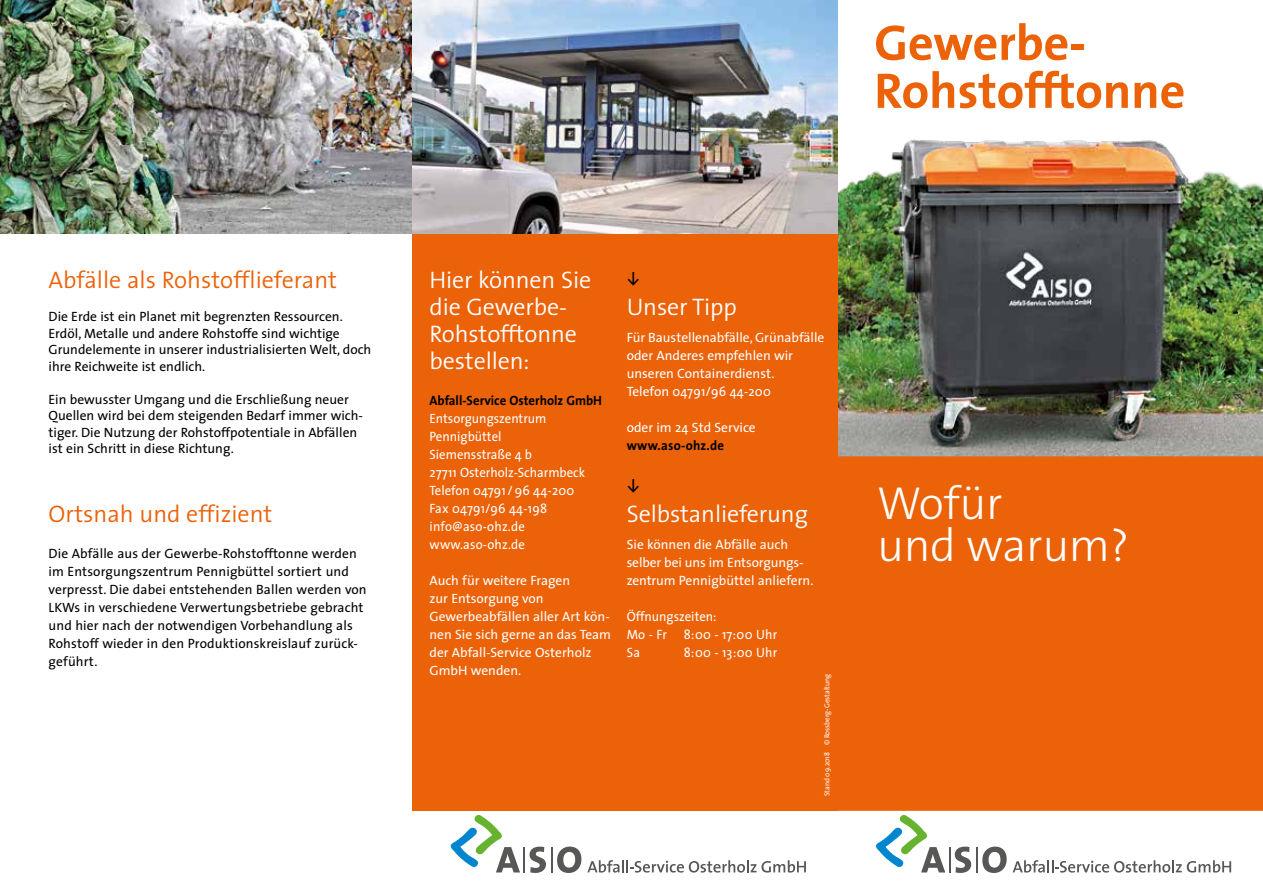
<style>
.page{position:relative;width:1263px;height:893px;background:#fff}
.page>*{position:absolute;margin:0;border:0;box-sizing:border-box;transform-origin:0 0}
.t1{font:700 50.25px/48px "The Sans";letter-spacing:-.005em;color:#eb6209}
.t2{font:300 46.5px/42px "The Sans";letter-spacing:-.005em;color:#fff}
.t3{font:300 24px/27px "The Sans";letter-spacing:-.005em;color:#fff}
.t4{font:300 24px "The Sans";color:#eb6209}
.t5{font:13.5px/16.5px "The Sans";color:#000}
.t6{font:13.5px/18px "The Sans";color:#fff}
.t7{font:13.5px/18px "The Sans";color:#fff;scale:.95 1}
.t8{font:700 13.5px "The Sans";color:#000;scale:.95 1}
.t9{font:700 13.5px "The Sans";letter-spacing:.02em;color:#000;scale:.95 1}
.t10{font:13.5px "The Sans Bold Expert";color:#000;scale:1.05 1}
.t11{font:7.5px "The Sans";color:#fff;scale:.95 1}
</style>
<div class="page">
<img style="left:838px;top:139px;width:425px;height:317px">
<div style="left:412px;top:234px;width:426px;height:577px;background:#eb6209"></div>
<div style="left:838px;top:456px;width:425px;height:355px;background:#eb6209"></div>
<img style="left:0;top:0;width:838px;height:234px">
<svg style="left:587px;top:860px;width:219px;height:13px"></svg>
<svg style="left:529px;top:847px;width:17px;height:26px"></svg>
<svg style="left:557px;top:847px;width:24px;height:26px"></svg>
<svg style="left:451px;top:815px;width:69px;height:57px"></svg>
<hr style="left:551px;top:847px;width:2px;height:25px;background:#575756">
<hr style="left:523px;top:847px;width:2px;height:25px;background:#575756">
<svg style="left:1013px;top:860px;width:218px;height:13px"></svg>
<svg style="left:982px;top:847px;width:25px;height:26px"></svg>
<hr style="left:976px;top:847px;width:2px;height:25px;background:#575756">
<svg style="left:876px;top:815px;width:95px;height:58px"></svg>
<h1 class="t1" style="left:874px;top:18px;width:313px">Gewerbe-<br>Rohstofftonne</h1>
<h3 class="t4" style="left:49px;top:260px;width:290px">Abfälle als Rohstofflieferant</h3>
<p class="t5" style="left:49px;top:308px;width:324px">Die Erde ist ein Planet mit begrenzten Ressourcen.<br>Erdöl, Metalle und andere Rohstoffe sind wichtige Grundelemente in unserer industrialisierten Welt, doch ihre Reichweite ist endlich.</p>
<p class="t5" style="left:49px;top:390px;width:316px">Ein bewusster Umgang und die Erschließung neuer Quellen wird bei dem steigenden Bedarf immer wich&shy;tiger. Die Nutzung der Rohstoffpotentiale in Abfällen ist ein Schritt in diese Richtung.</p>
<h3 class="t4" style="left:49px;top:494px;width:225px">Ortsnah und effizient</h3>
<p class="t5" style="left:49px;top:544px;width:320px;line-height:18px">Die Abfälle aus der Gewerbe-Rohstofftonne werden im Entsorgungszentrum Pennigbüttel sortiert und verpresst. Die dabei entstehenden Ballen werden von LKWs in verschiedene Verwertungsbetriebe gebracht und hier nach der notwendigen Vorbehandlung als Rohstoff wieder in den Produktionskreislauf zurück&shy;geführt.</p>
<h3 class="t3" style="left:429px;top:266px;width:163px">Hier können Sie die Gewerbe-<br>Rohstofftonne bestellen:</h3>
<p class="t8" style="left:429px;top:389px;width:183px">Abfall-Service Osterholz GmbH</p>
<p class="t7" style="left:429px;top:409px;width:165px">Entsorgungszentrum<br>Pennigbüttel<br>Siemensstraße 4 b<br>27711 Osterholz-Scharmbeck<br>Telefon 04791/96 44-200<br>Fax 04791/96 44-198 info@aso-ohz.de www.aso-ohz.de</p>
<p class="t6" style="left:429px;top:571px;width:183px">Auch für weitere Fragen<br>zur Entsorgung von<br>Gewerbeabfällen aller Art kön&shy;nen Sie sich gerne an das Team der Abfall-Service Osterholz<br>GmbH wenden.</p>
<p class="t10" style="left:645px;top:272px;width:15px;rotate:90deg">Y</p>
<h3 class="t3" style="left:627px;top:293px;width:112px">Unser Tipp</h3>
<p class="t6" style="left:627px;top:328px;width:199px">Für Baustellenabfälle, Grünabfälle oder Anderes empfehlen wir unseren Containerdienst.<br>Telefon 04791/96 44-200</p>
<p class="t6" style="left:627px;top:418px;width:131px">oder im 24 Std Service</p>
<p class="t9" style="left:627px;top:434px;width:104px">www.aso-ohz.de</p>
<p class="t10" style="left:645px;top:479px;width:15px;rotate:90deg">Y</p>
<h3 class="t3" style="left:627px;top:500px;width:183px">Selbstanlieferung</h3>
<p class="t6" style="left:627px;top:535px;width:188px">Sie können die Abfälle auch selber bei uns im Entsorgungs&shy;zentrum Pennigbüttel anliefern.</p>
<p class="t7" style="left:627px;top:607px;width:160px">Öffnungszeiten:<br>Mo - Fr 8:00 - 17:00 Uhr<br>Sa</p>
<p class="t7" style="left:684px;top:643px;width:100px">8:00 - 13:00 Uhr</p>
<p class="t11" style="left:821px;top:796px;width:130px;rotate:-90deg">Stand 09.2018 © Rossberg-Gestaltung</p>
<h2 class="t2" style="left:877px;top:481px;width:254px">Wofür<br>und warum?</h2>
</div>
